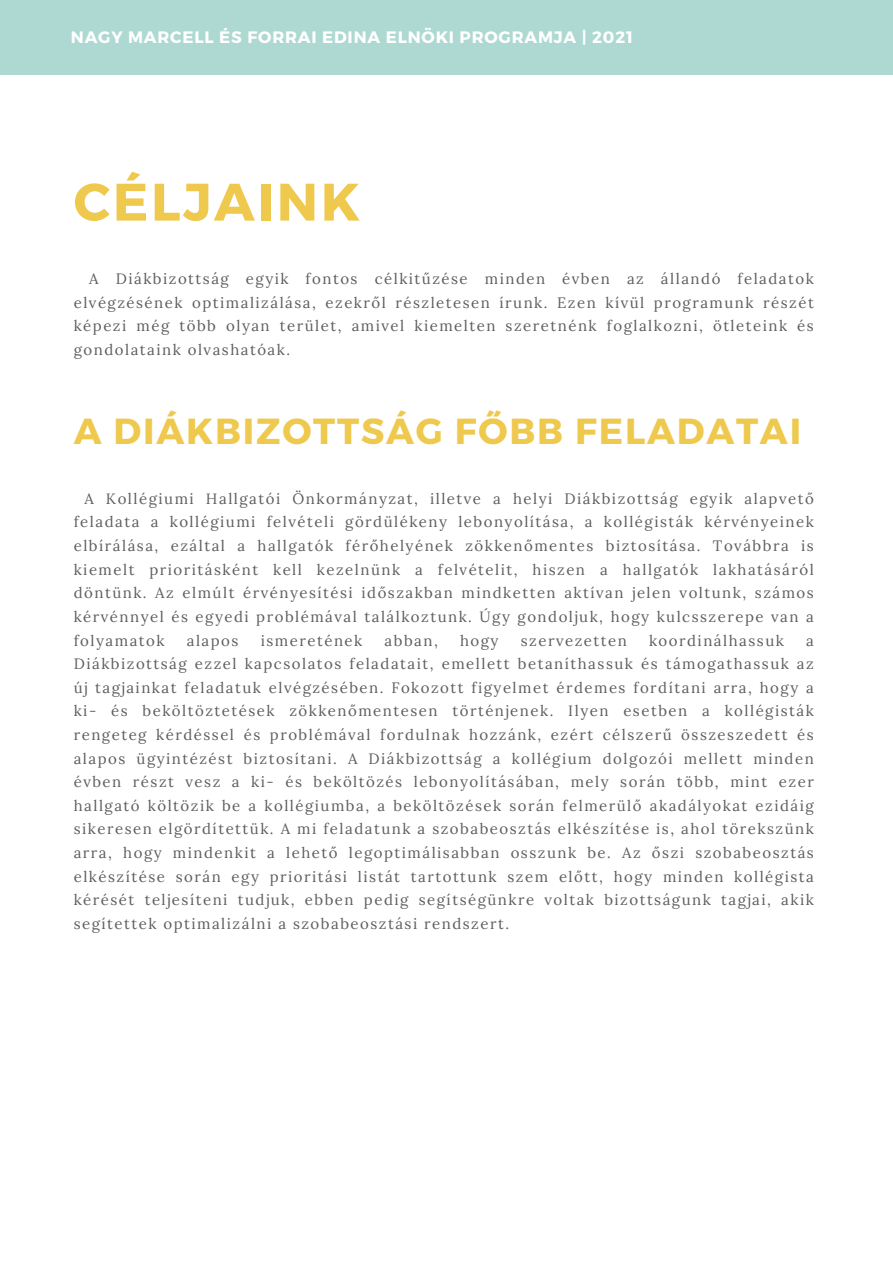
<style>
.page{position:relative;width:893px;height:1264px;background:#fff}
.page>*{position:absolute;margin:0;border:0;box-sizing:border-box;transform-origin:0 0}
.t1{font:700 52.65px "Montserrat";letter-spacing:.05em;color:#eec94d}
.t2{font:700 36.15px "Montserrat";letter-spacing:.05em;color:#eec94d}
.t3{font:700 16.5px "Montserrat";letter-spacing:.05em;color:#fff}
.t4{font:15px/23.5px "Lora";letter-spacing:.1em;color:#5e5e5e;text-align:justify}
</style>
<div class="page">
<div style="left:0;top:0;width:892px;height:74px;background:#add9d2"></div>
<p class="t3" style="left:71px;top:27px;width:563px">NAGY MARCELL ÉS FORRAI EDINA ELNÖKI PROGRAMJA | 2021</p>
<p class="t1" style="left:74px;top:168px;width:288px">CÉLJAINK</p>
<p class="t4" style="left:74px;top:267px;width:741px;text-indent:16px">A Diákbizottság egyik fontos célkitűzése minden évben az állandó feladatok elvégzésének optimalizálása, ezekről részletesen írunk. Ezen kívül programunk részét képezi még több olyan terület, amivel kiemelten szeretnénk foglalkozni, ötleteink és gondolataink olvashatóak.</p>
<p class="t2" style="left:74px;top:407px;width:728px">A DIÁKBIZOTTSÁG FŐBB FELADATAI</p>
<p class="t4" style="left:74px;top:486px;width:741px;text-indent:11px">A Kollégiumi Hallgatói Önkormányzat, illetve a helyi Diákbizottság egyik alapvető feladata a kollégiumi felvételi gördülékeny lebonyolítása, a kollégisták kérvényeinek elbírálása, ezáltal a hallgatók férőhelyének zökkenőmentes biztosítása. Továbbra is kiemelt prioritásként kell kezelnünk a felvételit, hiszen a hallgatók lakhatásáról döntünk. Az elmúlt érvényesítési időszakban mindketten aktívan jelen voltunk, számos kérvénnyel és egyedi problémával találkoztunk. Úgy gondoljuk, hogy kulcsszerepe van a folyamatok</p>
<p class="t4" style="left:187px;top:628px;width:53px">alapos</p>
<p class="t4" style="left:261px;top:628px;width:103px">ismeretének</p>
<p class="t4" style="left:384px;top:628px;width:55px">abban,</p>
<p class="t4" style="left:460px;top:628px;width:40px">hogy</p>
<p class="t4" style="left:520px;top:628px;width:107px">szervezetten</p>
<p class="t4" style="left:649px;top:628px;width:136px">koordinálhassuk</p>
<p class="t4" style="left:74px;top:628px;width:741px;text-indent:732px">a Diákbizottság ezzel kapcsolatos feladatait, emellett betaníthassuk és támogathassuk az új tagjainkat feladatuk elvégzésében. Fokozott figyelmet érdemes fordítani arra, hogy a ki- és beköltöztetések zökkenőmentesen történjenek. Ilyen esetben a kollégisták rengeteg kérdéssel és problémával fordulnak hozzánk, ezért célszerű összeszedett és alapos ügyintézést biztosítani. A Diákbizottság a kollégium dolgozói mellett minden évben részt vesz a ki- és beköltözés lebonyolításában, mely során több, mint ezer hallgató költözik be a kollégiumba, a beköltözések során felmerülő akadályokat ezidáig sikeresen elgördítettük. A mi feladatunk a szobabeosztás elkészítése is, ahol törekszünk arra, hogy mindenkit a lehető legoptimálisabban osszunk be. Az őszi szobabeosztás elkészítése során egy prioritási listát tartottunk szem előtt, hogy minden kollégista kérését teljesíteni tudjuk, ebben pedig segítségünkre voltak bizottságunk tagjai, akik segítettek optimalizálni a szobabeosztási rendszert.</p>
</div>
